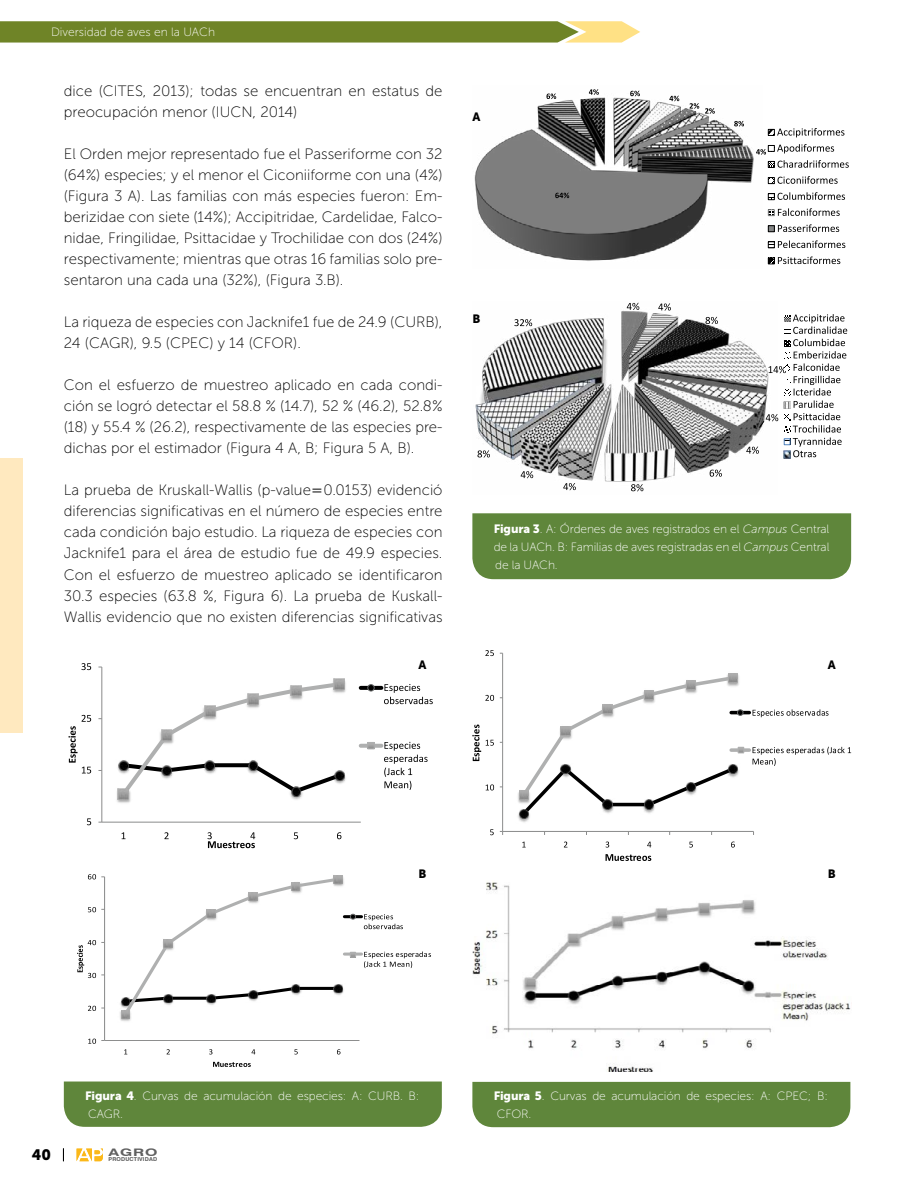
<style>
.page{position:relative;width:915px;height:1191px;background:#fff}
.page>*{position:absolute;margin:0;border:0;box-sizing:border-box;transform-origin:0 0}
.t1{font:15px/21px "Museo Sans 100";color:#000;text-align:justify}
.t2{font:15px "Museo Sans 900";color:#000}
.t3{font:12px/18px "Museo Sans 100";letter-spacing:-.01em;color:#fff}
.t4{font:12px "Museo Sans 900";color:#000}
.t5{font:700 10.35px "Swiss 721 BT";color:#000;scale:1.52 1}
.t6{font:700 5.4px "Swiss 721 BT";letter-spacing:.03em;color:#000}
.s1{font-family:"Museo Sans 900"}
.s2{font-style:italic}
</style>
<div class="page">
<svg style="left:77px;top:1148px;width:26px;height:13px"></svg>
<svg style="left:63px;top:1148px;width:1px;height:13px"></svg>
<div style="left:0;top:458px;width:22px;height:275px;background:#ffe9bf"></div>
<svg style="left:0;top:21px;width:640px;height:22px;background:#83923b"></svg>
<img style="left:474px;top:89px;width:280px;height:172px">
<svg style="left:630px;top:91px;width:9px;height:5px"></svg>
<svg style="left:669px;top:96px;width:10px;height:5px"></svg>
<svg style="left:689px;top:103px;width:25px;height:11px"></svg>
<svg style="left:734px;top:121px;width:9px;height:5px"></svg>
<svg style="left:555px;top:193px;width:14px;height:5px"></svg>
<svg style="left:546px;top:93px;width:10px;height:6px"></svg>
<svg style="left:588px;top:89px;width:10px;height:6px"></svg>
<svg style="left:768px;top:128px;width:76px;height:9px"></svg>
<svg style="left:756px;top:144px;width:92px;height:24px"></svg>
<div style="left:767px;top:177px;width:7px;height:7px;border:1px solid #000"></div>
<svg style="left:777px;top:176px;width:60px;height:8px"></svg>
<svg style="left:768px;top:192px;width:76px;height:8px"></svg>
<svg style="left:768px;top:208px;width:71px;height:8px"></svg>
<svg style="left:768px;top:224px;width:70px;height:8px"></svg>
<svg style="left:768px;top:240px;width:77px;height:8px"></svg>
<svg style="left:768px;top:256px;width:72px;height:8px"></svg>
<img style="left:475px;top:302px;width:271px;height:190px">
<svg style="left:626px;top:303px;width:13px;height:7px"></svg>
<svg style="left:658px;top:303px;width:12px;height:8px"></svg>
<svg style="left:705px;top:317px;width:12px;height:7px"></svg>
<svg style="left:709px;top:469px;width:12px;height:8px"></svg>
<svg style="left:630px;top:484px;width:13px;height:7px"></svg>
<svg style="left:563px;top:483px;width:12px;height:7px"></svg>
<svg style="left:520px;top:471px;width:13px;height:7px"></svg>
<svg style="left:477px;top:450px;width:12px;height:7px"></svg>
<svg style="left:514px;top:319px;width:18px;height:7px"></svg>
<svg style="left:746px;top:314px;width:100px;height:144px"></svg>
<div style="left:472px;top:513px;width:378px;height:66px;background:#5f863b"></div>
<hr style="left:101px;top:667px;width:1px;height:155px;background:#8a8b8b">
<hr style="left:102px;top:821px;width:258px;height:1px;background:#8a8b8b">
<img style="left:344px;top:772px;width:2px;height:10px">
<img style="left:117px;top:788px;width:14px;height:15px">
<img style="left:333px;top:678px;width:13px;height:15px">
<svg style="left:118px;top:679px;width:226px;height:120px"></svg>
<svg style="left:87px;top:818px;width:4px;height:7px"></svg>
<svg style="left:81px;top:663px;width:10px;height:7px"></svg>
<svg style="left:121px;top:832px;width:4px;height:7px"></svg>
<svg style="left:164px;top:832px;width:5px;height:7px"></svg>
<svg style="left:294px;top:832px;width:4px;height:7px"></svg>
<svg style="left:337px;top:832px;width:4px;height:7px"></svg>
<svg style="left:68px;top:715px;width:23px;height:58px"></svg>
<svg style="left:207px;top:832px;width:48px;height:16px"></svg>
<svg style="left:360px;top:686px;width:21px;height:4px"></svg>
<div style="left:367px;top:684px;width:7px;height:7px;background:#000;border-radius:50%"></div>
<div style="left:367px;top:684px;width:7px;height:7px;border:1px solid #686a6a;border-radius:50%"></div>
<svg style="left:384px;top:684px;width:48px;height:20px"></svg>
<svg style="left:360px;top:743px;width:21px;height:4px"></svg>
<div style="left:367px;top:742px;width:7px;height:7px;border:1px solid #afb0b0"></div>
<svg style="left:384px;top:742px;width:43px;height:48px"></svg>
<hr style="left:104px;top:877px;width:1px;height:163px;background:#8a8b8b">
<hr style="left:104px;top:1040px;width:255px;height:1px;background:#8a8b8b">
<img style="left:120px;top:1002px;width:11px;height:19px">
<img style="left:342px;top:984px;width:2px;height:9px">
<img style="left:342px;top:875px;width:2px;height:11px">
<svg style="left:121px;top:875px;width:221px;height:143px"></svg>
<svg style="left:88px;top:1038px;width:16px;height:5px"></svg>
<svg style="left:88px;top:1005px;width:16px;height:6px"></svg>
<svg style="left:88px;top:907px;width:16px;height:5px"></svg>
<svg style="left:88px;top:874px;width:16px;height:5px"></svg>
<svg style="left:124px;top:1049px;width:3px;height:5px"></svg>
<svg style="left:166px;top:1049px;width:4px;height:5px"></svg>
<svg style="left:209px;top:1049px;width:3px;height:5px"></svg>
<svg style="left:251px;top:1049px;width:4px;height:5px"></svg>
<svg style="left:294px;top:1049px;width:3px;height:5px"></svg>
<svg style="left:337px;top:1049px;width:3px;height:5px"></svg>
<svg style="left:77px;top:940px;width:27px;height:38px"></svg>
<svg style="left:213px;top:1061px;width:38px;height:6px"></svg>
<hr style="left:344px;top:915px;width:17px;height:3px;background:#000">
<svg style="left:350px;top:914px;width:6px;height:5px"></svg>
<svg style="left:364px;top:914px;width:39px;height:15px"></svg>
<hr style="left:344px;top:952px;width:17px;height:3px;background:#afb0b0">
<svg style="left:350px;top:954px;width:6px;height:3px"></svg>
<svg style="left:364px;top:951px;width:67px;height:17px"></svg>
<div style="left:64px;top:1081px;width:377px;height:45px;background:#5f863b"></div>
<hr style="left:502px;top:653px;width:1px;height:178px;background:#8a8b8b">
<hr style="left:502px;top:831px;width:251px;height:1px;background:#8a8b8b">
<img style="left:518px;top:818px;width:11px;height:4px">
<svg style="left:490px;top:829px;width:3px;height:6px"></svg>
<svg style="left:485px;top:784px;width:17px;height:6px"></svg>
<svg style="left:485px;top:695px;width:17px;height:6px"></svg>
<svg style="left:485px;top:650px;width:8px;height:6px"></svg>
<svg style="left:522px;top:841px;width:3px;height:6px"></svg>
<svg style="left:564px;top:841px;width:3px;height:6px"></svg>
<svg style="left:605px;top:841px;width:4px;height:6px"></svg>
<svg style="left:647px;top:841px;width:4px;height:6px"></svg>
<svg style="left:689px;top:841px;width:3px;height:6px"></svg>
<svg style="left:731px;top:841px;width:3px;height:6px"></svg>
<svg style="left:472px;top:724px;width:21px;height:37px"></svg>
<svg style="left:605px;top:854px;width:46px;height:7px"></svg>
<hr style="left:731px;top:711px;width:18px;height:3px;background:#000">
<svg style="left:752px;top:709px;width:76px;height:8px"></svg>
<svg style="left:743px;top:748px;width:6px;height:4px"></svg>
<svg style="left:518px;top:673px;width:225px;height:145px"></svg>
<svg style="left:752px;top:746px;width:98px;height:20px"></svg>
<img style="left:472px;top:881px;width:378px;height:190px">
<div style="left:472px;top:1081px;width:378px;height:46px;background:#5f863b"></div>
<p class="t3" style="left:51px;top:23px;width:165px">Diversidad de aves en la UACh</p>
<p class="t1" style="left:64px;top:81px;width:380px">dice (CITES, 2013); todas se encuentran en estatus de preocupación menor (IUCN, 2014)</p>
<p class="t1" style="left:64px;top:144px;width:380px">El Orden mejor representado fue el Passeriforme con 32 (64%) especies; y el menor el Ciconiiforme con una (4%) (Figura 3 A). Las familias con más especies fueron: Em&shy;berizidae con siete (14%); Accipitridae, Cardelidae, Falco&shy;nidae, Fringilidae, Psittacidae y Trochilidae con dos (24%) respectivamente; mientras que otras 16 familias solo pre&shy;sentaron una cada una (32%), (Figura 3.B).</p>
<p class="t1" style="left:64px;top:312px;width:380px">La riqueza de especies con Jacknife1 fue de 24.9 (CURB),<br>24 (CAGR), 9.5 (CPEC) y 14 (CFOR).</p>
<p class="t1" style="left:64px;top:375px;width:380px">Con el esfuerzo de muestreo aplicado en cada condi&shy;ción se logró detectar el 58.8 % (14.7), 52 % (46.2), 52.8% (18) y 55.4 % (26.2), respectivamente de las especies pre&shy;dichas por el estimador (Figura 4 A, B; Figura 5 A, B).</p>
<p class="t1" style="left:64px;top:480px;width:380px">La prueba de Kruskall-Wallis (p-value 0.0153) evidenció diferencias significativas en el número de especies entre cada condición bajo estudio. La riqueza de especies con Jacknife1 para el área de estudio fue de 49.9 especies.<br>Con el esfuerzo de muestreo aplicado se identificaron 30.3 especies (63.8 %, Figura 6). La prueba de Kuskall-Wallis evidencio que no existen diferencias significativas</p>
<p class="t4" style="left:418px;top:657px;width:9px">A</p>
<p class="t4" style="left:472px;top:110px;width:9px">A</p>
<p class="t4" style="left:472px;top:311px;width:9px">B</p>
<p class="t3" style="left:493px;top:520px;width:337px;text-align:justify"><span class="s1">Figura 3</span>. A: Órdenes de aves registrados en el <span class="s2">Campus</span> Central de la UACh. B: Familias de aves registradas en el <span class="s2">Campus</span> Central de la UACh.</p>
<p class="t4" style="left:827px;top:657px;width:9px">A</p>
<p class="t4" style="left:418px;top:866px;width:9px">B</p>
<p class="t4" style="left:827px;top:866px;width:9px">B</p>
<p class="t3" style="left:85px;top:1086px;width:335px"><span class="s1">Figura 4</span>. Curvas de acumulación de especies: A: CURB. B:<br>CAGR.</p>
<p class="t2" style="left:32px;top:1146px;width:21px">40</p>
<p class="t5" style="left:108px;top:1145px;width:34px">AGRO</p>
<p class="t6" style="left:108px;top:1155px;width:50px">PRODUCTIVIDAD</p>
<p class="t3" style="left:493px;top:1087px;width:335px"><span class="s1">Figura 5</span>. Curvas de acumulación de especies: A: CPEC; B:<br>CFOR.</p>
</div>
